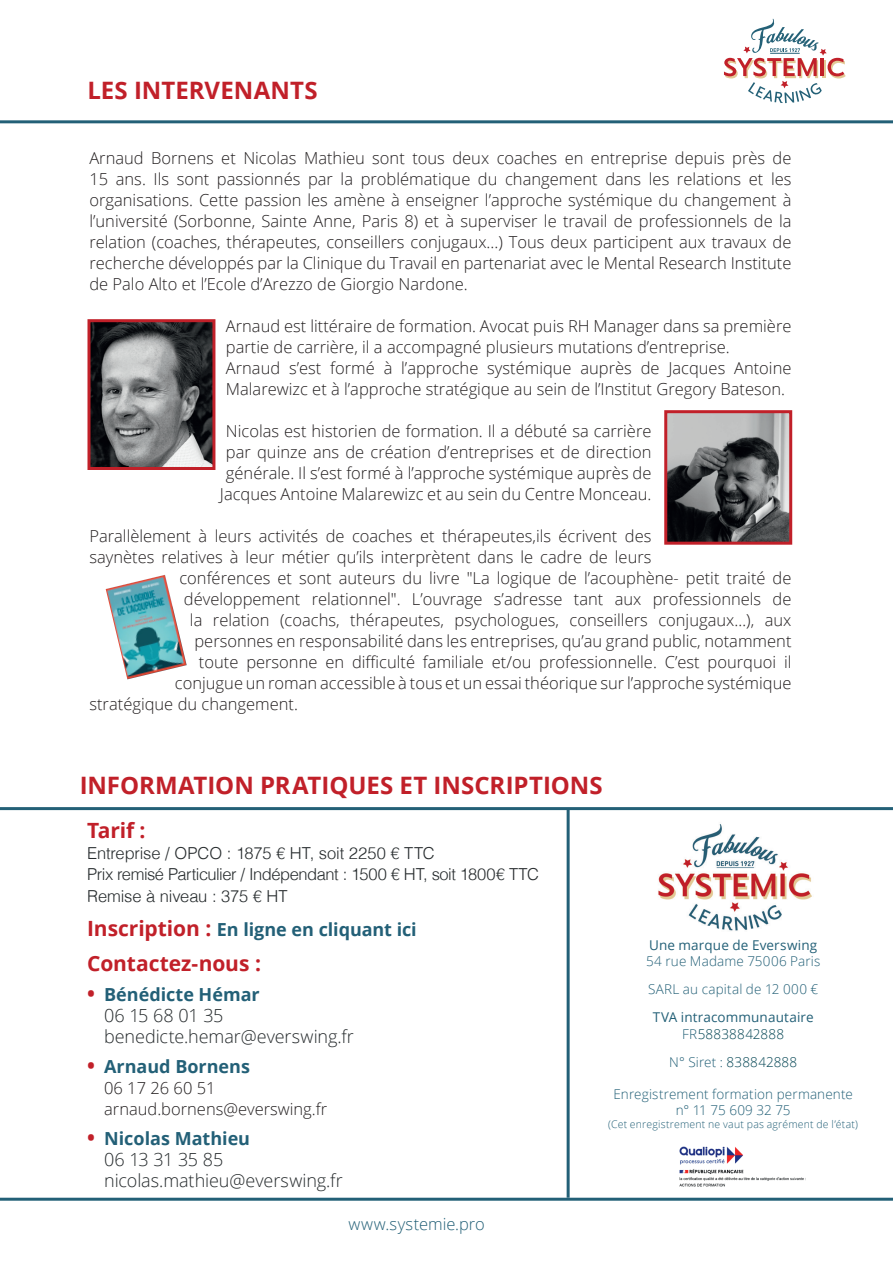
<style>
.page{position:relative;width:893px;height:1263px;background:#fff}
.page>*{position:absolute;margin:0;border:0;box-sizing:border-box;transform-origin:0 0}
.t1{font:700 24px "Open Sans";color:#c12029}
.t2{font:700 21px "Open Sans";letter-spacing:-.005em;color:#c12029}
.t3{font:300 18px/21px "Open Sans";letter-spacing:-.005em;color:#262b2d}
.t4{font:700 18px "Open Sans";color:#236077}
.t5{font:300 16.5px/21px "Open Sans";color:#231f20}
.t6{font:300 16.5px/21px "Helvetica";letter-spacing:-.02em;color:#262b2d}
.t7{font:300 16.5px "Open Sans";color:#236077}
.t8{font:300 13.5px/28.2px "Open Sans";letter-spacing:.01em;color:#236077}
.t9{font:13.5px/16.2px "Open Sans";letter-spacing:.01em;color:#236077;text-align:center}
.t10{font:300 13.5px "Open Sans";letter-spacing:.01em;color:#004352}
.t11{font:300 10.5px "Open Sans";letter-spacing:.02em;color:#236077}
.s1{font-size:21px;color:#c12029}
.s2{font-weight:700;font-size:21px;color:#c12029}
.s3{font-weight:700;color:#236077}
.s4{font-weight:300}
.s5{font-weight:300;color:#004352}
.s6{color:#236077}
</style>
<div class="page">
<hr style="left:0;top:120px;width:893px;height:3px;background:#236077">
<hr style="left:0;top:807px;width:893px;height:3px;background:#236077">
<hr style="left:0;top:1198px;width:893px;height:3px;background:#236077">
<hr style="left:567px;top:809px;width:3px;height:389px;background:#236077">
<svg style="left:724px;top:19px;width:122px;height:84px"></svg>
<img style="left:658px;top:824px;width:154px;height:107px">
<img style="left:668px;top:414px;width:120px;height:127px">
<div style="left:664px;top:410px;width:128px;height:135px;border:3px solid #c12029"></div>
<img style="left:91px;top:323px;width:120px;height:143px">
<div style="left:87px;top:319px;width:128px;height:151px;border:3px solid #c12029"></div>
<img style="left:106px;top:575px;width:81px;height:104px">
<img style="left:679px;top:1146px;width:127px;height:41px">
<h1 class="t1" style="left:87px;top:74px;width:62px">Les inter</h1>
<h1 class="t1" style="left:205px;top:74px;width:33px">venants</h1>
<p class="t5" style="left:89px;top:147px;width:704px;text-align:justify">Arnaud Bornens et Nicolas Mathieu sont tous deux coaches en entreprise depuis près de 15 ans. Ils sont passionnés par la problématique du changement dans les relations et les organisations. Cette passion les amène à enseigner l’approche systémique du changement à l’université (Sorbonne, Sainte Anne, Paris 8) et à superviser le travail de professionnels de la relation (coaches, thérapeutes, conseillers conjugaux...) Tous deux participent aux travaux de recherche développés par la Clinique du Travail en partenariat avec le Mental Research Institute de Palo Alto et l’Ecole d’Arezzo de Giorgio Nardone.</p>
<p class="t5" style="left:226px;top:315px;width:567px">Arnaud est littéraire de formation. Avocat puis RH Manager dans sa première partie de carrière, il a accompagné plusieurs mutations d’entreprise.<br>Arnaud s’est formé à l’approche systémique auprès de Jacques Antoine Malarewizc et à l’approche stratégique au sein de l’Institut Gregory Bateson.</p>
<p class="t5" style="left:220px;top:420px;width:433px;text-align:center">Nicolas est historien de formation. Il a débuté sa carrière par quinze ans de création d’entreprises et de direction générale. Il s’est formé à l’approche systémique auprès de Jacques Antoine Malarewizc et au sein du Centre Monceau.</p>
<p class="t5" style="left:89px;top:525px;width:564px">Parallèlement à leurs activités de coaches et thérapeutes,ils écrivent des</p>
<p class="t5" style="left:89px;top:546px;width:564px">saynètes relatives à leur métier qu’ils interprètent dans le cadre de leurs</p>
<p class="t5" style="left:179px;top:567px;width:613px">conférences et sont auteurs du livre "La logique de l’acouphène- petit traité de</p>
<p class="t5" style="left:184px;top:588px;width:609px">développement relationnel". L’ouvrage s’adresse tant aux professionnels de</p>
<p class="t5" style="left:190px;top:609px;width:603px">la relation (coachs, thérapeutes, psychologues, conseillers conjugaux…), aux</p>
<p class="t5" style="left:194px;top:630px;width:599px">personnes en responsabilité dans les entreprises, qu’au grand public, notamment</p>
<p class="t5" style="left:199px;top:651px;width:594px">toute personne en difficulté familiale et/ou professionnelle. C’est pourquoi il</p>
<p class="t5" style="left:175px;top:672px;width:618px">conjugue un roman accessible à tous et un essai théorique sur l’approche systémique</p>
<p class="t5" style="left:89px;top:693px;width:210px">stratégique du changement.</p>
<h1 class="t1" style="left:80px;top:769px;width:525px">INFORMATION PRATIQUES ET INSCRIPTIONS</h1>
<p class="t2" style="left:87px;top:816px;width:60px">Tarif :</p>
<p class="t6" style="left:87px;top:842px;width:453px">Entreprise / OPCO : 1875 € HT, soit 2250 € TTC<br>Prix remisé Particulier / Indépendant : 1500 € HT, soit 1800€ TTC<br>Remise à niveau : 375 € HT</p>
<p class="t4" style="left:87px;top:917px;width:331px"><span class="s1">Inscription :</span> En ligne en cliquant ici</p>
<p class="t2" style="left:87px;top:948px;width:175px">Contactez-nous :</p>
<p class="t3" style="left:104px;top:983px;width:251px;text-indent:-17px"><span class="s2">•</span> <span class="s3">Bénédicte Hémar<br></span>06 15 68 01 35 benedicte.hemar@everswing.fr</p>
<p class="t4" style="left:87px;top:1053px;width:164px"><span class="s1">•</span> Arnaud Bornens</p>
<p class="t5" style="left:104px;top:1076px;width:224px">06 17 26 60 51 arnaud.bornens@everswing.fr</p>
<p class="t3" style="left:104px;top:1127px;width:240px;text-indent:-17px"><span class="s2">•</span> <span class="s3">Nicolas Mathieu<br></span>06 13 31 35 85 nicolas.mathieu@everswing.fr</p>
<p class="t7" style="left:349px;top:1212px;width:138px">www.systemie.pro</p>
<p class="t9" style="left:649px;top:936px;width:170px">Une marque de Everswing</p>
<p class="t8" style="left:646px;top:946px;width:176px">54 rue Madame 75006 Paris<br>SARL au capital de 12 000 €</p>
<p class="t9" style="left:653px;top:1009px;width:163px">TVA intracommunautaire<br><span class="s4">FR</span><span class="s5">58838842888</span></p>
<p class="t10" style="left:669px;top:1053px;width:130px"><span class="s6">N° Siret :</span> 838842888</p>
<p class="t8" style="left:613px;top:1086px;width:241px;line-height:16.2px;text-align:center">Enregistrement formation permanente n° 11 75 609 32 75</p>
<p class="t11" style="left:608px;top:1117px;width:251px">(Cet enregistrement ne vaut pas agrément de l’état)</p>
</div>
